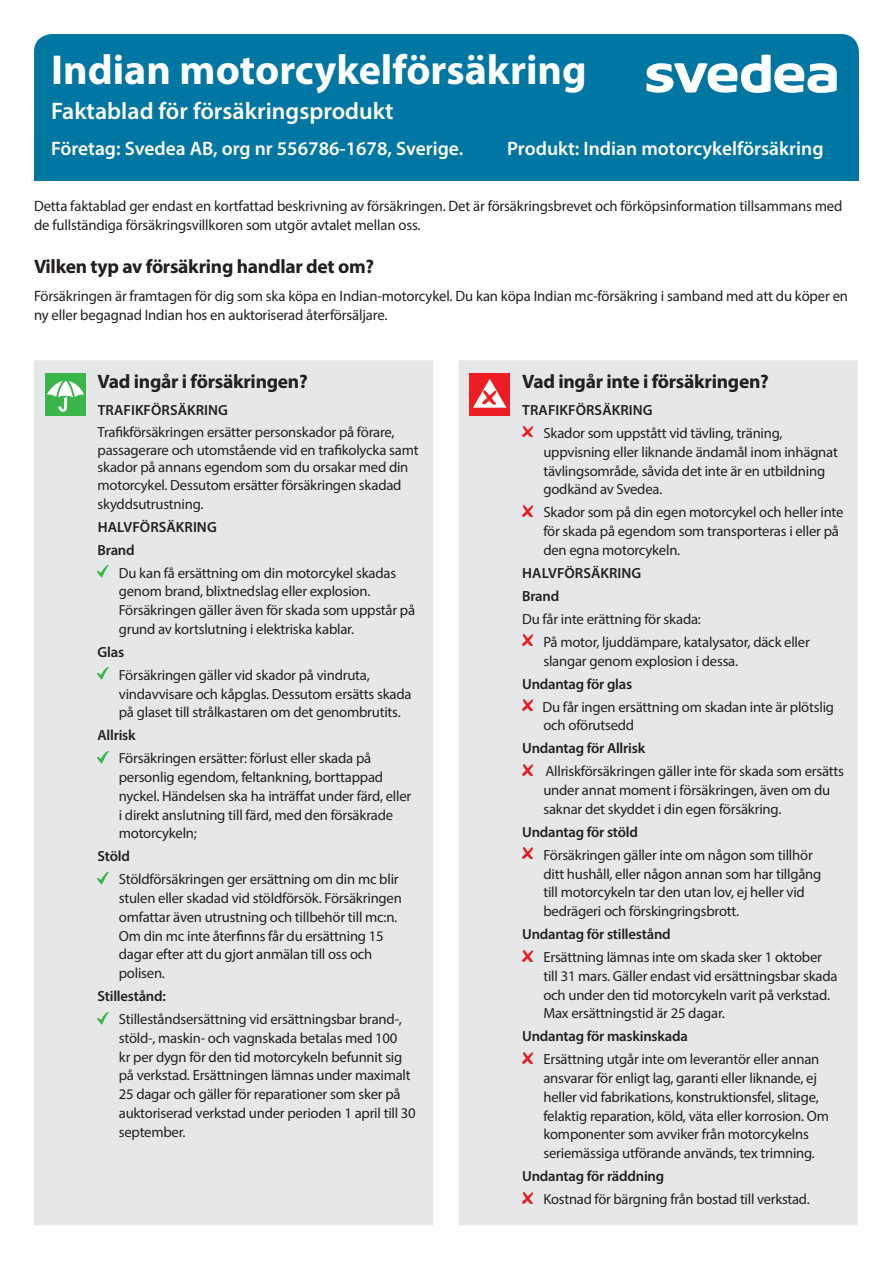
<style>
.page{position:relative;width:893px;height:1263px;background:#fff}
.page>*{position:absolute;margin:0;border:0;box-sizing:border-box;transform-origin:0 0}
.Form_title{font:700 42px "Myriad Pro";color:#fff}
.Form_sub_title{font:600 24px "Myriad Pro";color:#fff}
.Cover_subhead{font:700 19.5px "Myriad Pro";letter-spacing:-.015em;color:#231f20}
.Company_Product_head{font:600 19.5px "Myriad Pro";color:#fff}
.Form_intro{font:15px/19.5px "Myriad Pro";letter-spacing:-.01em;color:#231f20}
.Covered_bullets{font:14.7px/18.8px "Myriad Pro";letter-spacing:-.015em;color:#231f20}
.Covered_bullets-2{font:600 14.7px "Myriad Pro";letter-spacing:-.015em;color:#231f20}
.Covered_bullets-3{font:600 14.7px "Myriad Pro";letter-spacing:.005em;color:#231f20}
</style>
<div class="page">
<div style="left:34px;top:34px;width:825px;height:147px;background:#0076a3;border-radius:18px"></div>
<div style="left:34px;top:360px;width:824px;height:865px;background:#e6e7e9"></div>
<div style="left:45px;top:373px;width:41px;height:43px;background:#3ab54a"></div>
<svg style="left:47px;top:376px;width:37px;height:36px"></svg>
<svg style="left:98px;top:566px;width:10px;height:12px"></svg>
<svg style="left:98px;top:668px;width:10px;height:12px"></svg>
<svg style="left:98px;top:751px;width:10px;height:12px"></svg>
<svg style="left:98px;top:872px;width:10px;height:12px"></svg>
<svg style="left:98px;top:1012px;width:10px;height:12px"></svg>
<div style="left:469px;top:373px;width:41px;height:43px;background:#ee1d23"></div>
<svg style="left:473px;top:379px;width:33px;height:29px"></svg>
<svg style="left:522px;top:426px;width:11px;height:11px"></svg>
<svg style="left:522px;top:505px;width:11px;height:11px"></svg>
<svg style="left:522px;top:635px;width:11px;height:11px"></svg>
<svg style="left:522px;top:700px;width:11px;height:10px"></svg>
<svg style="left:522px;top:764px;width:11px;height:11px"></svg>
<svg style="left:522px;top:848px;width:11px;height:11px"></svg>
<svg style="left:522px;top:950px;width:11px;height:11px"></svg>
<svg style="left:522px;top:1052px;width:11px;height:11px"></svg>
<svg style="left:522px;top:1192px;width:11px;height:11px"></svg>
<svg style="left:646px;top:55px;width:191px;height:38px"></svg>
<p class="Form_title" style="left:51px;top:42px;width:537px">Indian motorcykelförsäkring</p>
<p class="Form_sub_title" style="left:51px;top:96px;width:344px">Faktablad för försäkringsprodukt</p>
<p class="Company_Product_head" style="left:51px;top:136px;width:414px">Företag: Svedea AB, org nr 556786-1678, Sverige.</p>
<p class="Company_Product_head" style="left:507px;top:136px;width:318px">Produkt: Indian motorcykelförsäkring</p>
<p class="Form_intro" style="left:34px;top:196px;width:810px">Detta faktablad ger endast en kortfattad beskrivning av försäkringen. Det är försäkringsbrevet och förköpsinformation tillsammans med de fullständiga försäkringsvillkoren som utgör avtalet mellan oss.</p>
<p class="Cover_subhead" style="left:34px;top:254px;width:342px">Vilken typ av försäkring handlar det om?</p>
<p class="Form_intro" style="left:34px;top:286px;width:815px">Försäkringen är framtagen för dig som ska köpa en Indian-motorcykel. Du kan köpa Indian mc-försäkring i samband med att du köper en ny eller begagnad Indian hos en auktoriserad återförsäljare.</p>
<p class="Cover_subhead" style="left:98px;top:368px;width:212px">Vad ingår i försäkringen?</p>
<p class="Covered_bullets-3" style="left:98px;top:401px;width:132px">TRAFIKFÖRSÄKRING</p>
<p class="Covered_bullets" style="left:98px;top:423px;width:322px;line-height:17.9px">Trafikförsäkringen ersätter personskador på förare, passagerare och utomstående vid en trafikolycka samt skador på annans egendom som du orsakar med din motorcykel. Dessutom ersätter försäkringen skadad skyddsutrustning.</p>
<p class="Covered_bullets-3" style="left:98px;top:517px;width:121px">HALVFÖRSÄKRING</p>
<p class="Covered_bullets-2" style="left:98px;top:540px;width:39px">Brand</p>
<p class="Covered_bullets" style="left:119px;top:563px;width:298px">Du kan få ersättning om din motorcykel skadas genom brand, blixtnedslag eller explosion.<br>Försäkringen gäller även för skada som uppstår på grund av kortslutning i elektriska kablar.</p>
<p class="Covered_bullets-2" style="left:98px;top:642px;width:28px">Glas</p>
<p class="Covered_bullets" style="left:119px;top:665px;width:294px">Försäkringen gäller vid skador på vindruta, vindavvisare och kåpglas. Dessutom ersätts skada på glaset till strålkastaren om det genombrutits.</p>
<p class="Covered_bullets-2" style="left:98px;top:726px;width:40px">Allrisk</p>
<p class="Covered_bullets" style="left:119px;top:749px;width:294px">Försäkringen ersätter: förlust eller skada på personlig egendom, feltankning, borttappad nyckel. Händelsen ska ha inträffat under färd, eller i direkt anslutning till färd, med den försäkrade motorcykeln;</p>
<p class="Covered_bullets-2" style="left:98px;top:847px;width:34px">Stöld</p>
<p class="Covered_bullets" style="left:119px;top:870px;width:285px">Stöldförsäkringen ger ersättning om din mc blir stulen eller skadad vid stöldförsök. Försäkringen omfattar även utrustning och tillbehör till mc:n.<br>Om din mc inte återfinns får du ersättning 15 dagar efter att du gjort anmälan till oss och polisen.</p>
<p class="Covered_bullets-2" style="left:98px;top:987px;width:70px">Stillestånd:</p>
<p class="Covered_bullets" style="left:119px;top:1010px;width:298px">Stilleståndsersättning vid ersättningsbar brand-, stöld-, maskin- och vagnskada betalas med 100<br>kr per dygn för den tid motorcykeln befunnit sig på verkstad. Ersättningen lämnas under maximalt 25 dagar och gäller för reparationer som sker på auktoriserad verkstad under perioden 1 april till 30 september.</p>
<p class="Cover_subhead" style="left:522px;top:368px;width:248px">Vad ingår inte i försäkringen?</p>
<p class="Covered_bullets-3" style="left:522px;top:401px;width:132px">TRAFIKFÖRSÄKRING</p>
<p class="Covered_bullets" style="left:543px;top:423px;width:296px">Skador som uppstått vid tävling, träning, uppvisning eller liknande ändamål inom inhägnat tävlingsområde, såvida det inte är en utbildning godkänd av Svedea.</p>
<p class="Covered_bullets" style="left:543px;top:503px;width:302px">Skador som på din egen motorcykel och heller inte för skada på egendom som transporteras i eller på den egna motorcykeln.</p>
<p class="Covered_bullets-3" style="left:522px;top:563px;width:121px">HALVFÖRSÄKRING</p>
<p class="Covered_bullets-2" style="left:522px;top:586px;width:39px">Brand</p>
<p class="Covered_bullets" style="left:522px;top:609px;width:180px">Du får inte erättning för skada:</p>
<p class="Covered_bullets" style="left:543px;top:632px;width:268px">På motor, ljuddämpare, katalysator, däck eller slangar genom explosion i dessa.</p>
<p class="Covered_bullets-2" style="left:522px;top:674px;width:112px">Undantag för glas</p>
<p class="Covered_bullets" style="left:542px;top:697px;width:293px">Du får ingen ersättning om skadan inte är plötslig och oförutsedd</p>
<p class="Covered_bullets-2" style="left:522px;top:739px;width:124px">Undantag för Allrisk</p>
<p class="Covered_bullets" style="left:543px;top:762px;width:302px">Allriskförsäkringen gäller inte för skada som ersätts under annat moment i försäkringen, även om du saknar det skyddet i din egen försäkring.</p>
<p class="Covered_bullets-2" style="left:522px;top:822px;width:117px">Undantag för stöld</p>
<p class="Covered_bullets" style="left:543px;top:845px;width:280px">Försäkringen gäller inte om någon som tillhör ditt hushåll, eller någon annan som har tillgång till motorcykeln tar den utan lov, ej heller vid bedrägeri och förskingringsbrott.</p>
<p class="Covered_bullets-2" style="left:522px;top:925px;width:150px">Undantag för stillestånd</p>
<p class="Covered_bullets" style="left:543px;top:947px;width:296px">Ersättning lämnas inte om skada sker 1 oktober till 31 mars. Gäller endast vid ersättningsbar skada och under den tid motorcykeln varit på verkstad.<br>Max ersättningstid är 25 dagar.</p>
<p class="Covered_bullets-2" style="left:522px;top:1027px;width:167px">Undantag för maskinskada</p>
<p class="Covered_bullets" style="left:543px;top:1050px;width:287px">Ersättning utgår inte om leverantör eller annan ansvarar för enligt lag, garanti eller liknande, ej heller vid fabrikations, konstruktionsfel, slitage, felaktig reparation, köld, väta eller korrosion. Om komponenter som avviker från motorcykelns seriemässiga utförande används, tex trimning.</p>
<p class="Covered_bullets-2" style="left:522px;top:1167px;width:143px">Undantag för räddning</p>
<p class="Covered_bullets" style="left:543px;top:1189px;width:268px">Kostnad för bärgning från bostad till verkstad.</p>
</div>
